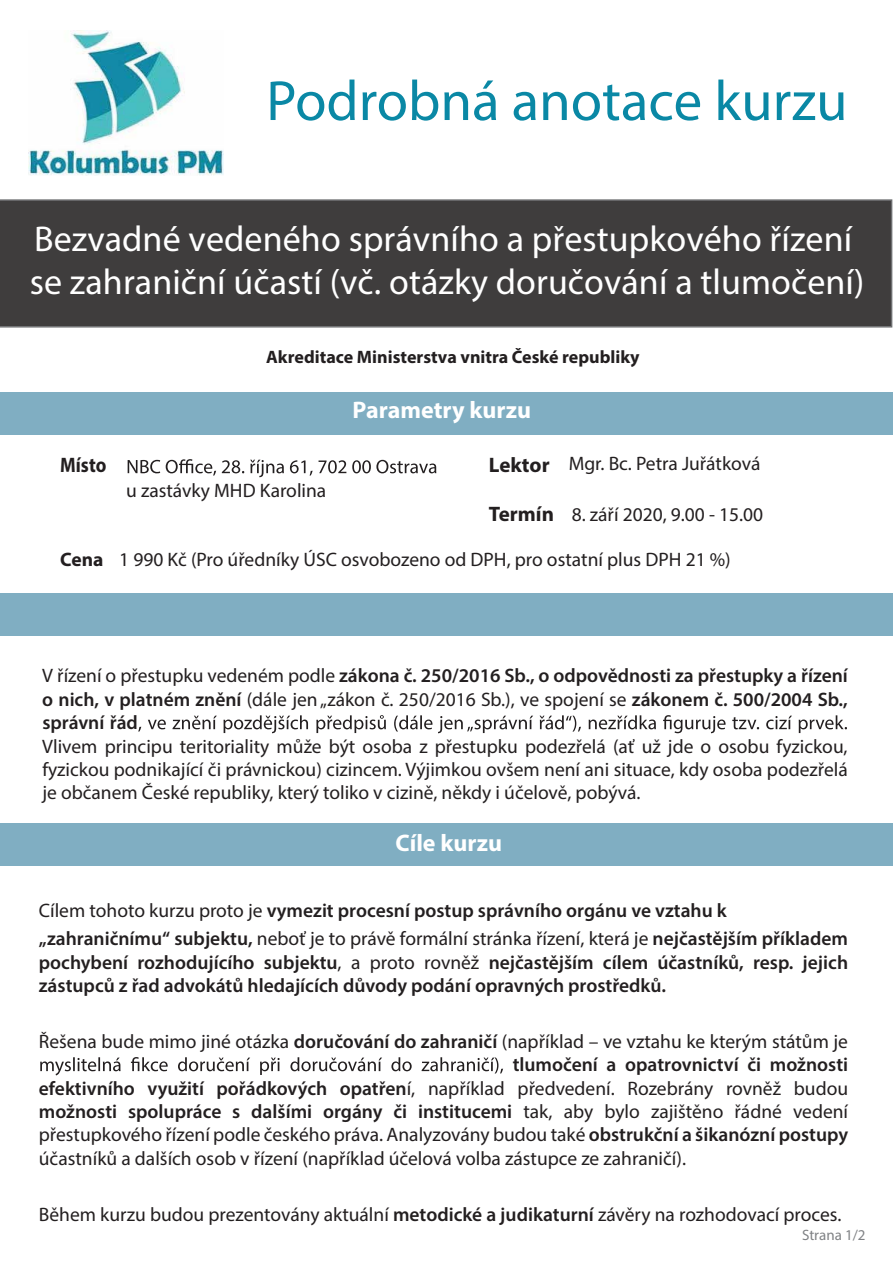
<style>
.page{position:relative;width:893px;height:1263px;background:#fff}
.page>*{position:absolute;margin:0;border:0;box-sizing:border-box;transform-origin:0 0}
.t1{font:57px "Myriad Pro";color:#0a88a5}
.t2{font:36px/43.2px "Myriad Pro";letter-spacing:.005em;color:#fff}
.t3{font:700 24px "Myriad Pro";color:#fff}
.t4{font:700 21px "Myriad Pro";color:#231f20}
.t5{font:700 21px "Myriad Pro";color:#231f20;scale:.88 1}
.t6{font:19.5px/23.4px "Myriad Pro";color:#231f20;text-align:justify}
.t7{font:600 19.5px/23.4px "Myriad Pro";color:#231f20}
.t8{font:700 18px "Myriad Pro";color:#231f20}
.t9{font:15px "Myriad Pro";color:#808285}
.s1{font-weight:700}
.s2{font-weight:400}
.s3{font-weight:600}
</style>
<div class="page">
<div style="left:0;top:199px;width:892px;height:129px;background:#3f3d3d"></div>
<div style="left:0;top:392px;width:893px;height:42px;background:#80aec2"></div>
<div style="left:0;top:593px;width:893px;height:42px;background:#80aec2"></div>
<svg style="left:128px;top:459px;width:308px;height:18px"></svg>
<svg style="left:138px;top:715px;width:709px;height:18px"></svg>
<div style="left:0;top:824px;width:892px;height:42px;background:#80aec2"></div>
<svg style="left:40px;top:1057px;width:463px;height:18px"></svg>
<img style="left:28px;top:30px;width:195px;height:146px">
<h1 class="t1" style="left:266px;top:66px;width:583px">Podrobná anotace kurzu</h1>
<h2 class="t2" style="left:30px;top:217px;width:836px">Bezvadné vedeného správního a přestupkového řízení se zahraniční účastí (vč. otázky doručování a tlumočení)</h2>
<p class="t8" style="left:266px;top:345px;width:375px">Akreditace Ministerstva vnitra České republiky</p>
<p class="t3" style="left:353px;top:394px;width:180px">Parametry kurzu</p>
<p class="t5" style="left:60px;top:451px;width:54px">Místo</p>
<p class="t4" style="left:489px;top:451px;width:62px">Lektor</p>
<p class="t4" style="left:489px;top:501px;width:67px">Termín</p>
<p class="t6" style="left:126px;top:478px;width:202px">u zastávky MHD Karolina</p>
<p class="t6" style="left:569px;top:452px;width:193px">Mgr. Bc. Petra Juřátková</p>
<p class="t6" style="left:572px;top:503px;width:193px">8. září 2020, 9.00 - 15.00</p>
<p class="t6" style="left:60px;top:548px;width:672px"><span class="s1">Cena</span> 1 990 Kč (Pro úředníky ÚSC osvobozeno od DPH, pro ostatní plus DPH 21 %)</p>
<p class="t7" style="left:42px;top:664px;width:807px;text-align:justify"><span class="s2">V řízení o přestupku vedeném podle</span> zákona č. 250/2016 Sb., o odpovědnosti za přestupky a řízení o nich, v platném znění <span class="s2">(dále jen„zákon č. 250/2016 Sb.), ve spojení se</span> zákonem č. 500/2004 Sb., správní řád</p>
<p class="t6" style="left:42px;top:734px;width:807px">Vlivem principu teritoriality může být osoba z přestupku podezřelá (ať už jde o osobu fyzickou, fyzickou podnikající či právnickou) cizincem. Výjimkou ovšem není ani situace, kdy osoba podezřelá je občanem České republiky, který toliko v cizině, někdy i účelově, pobývá.</p>
<p class="t3" style="left:396px;top:827px;width:108px">Cíle kurzu</p>
<p class="t7" style="left:39px;top:896px;width:811px;line-height:27.9px"><span class="s2">Cílem tohoto kurzu proto je</span> vymezit procesní postup správního orgánu ve vztahu k „zahraničnímu“ subjektu, <span class="s2">neboť je to právě formální stránka řízení, která je</span> nejčastějším příkladem</p>
<p class="t7" style="left:39px;top:950px;width:811px">pochybení rozhodujícího subjektu<span class="s2">, a proto rovněž</span> nejčastějším cílem účastníků, resp. jejich zástupců z řad advokátů hledajících důvody podání opravných prostředků.</p>
<p class="t6" style="left:39px;top:1029px;width:811px">Řešena bude mimo jiné otázka <span class="s3">doručování do zahraničí</span> (například – ve vztahu ke kterým státům je</p>
<p class="t7" style="left:513px;top:1052px;width:337px">tlumočení a opatrovnictví či možnosti</p>
<p class="t6" style="left:39px;top:1076px;width:811px"><span class="s3">efektivního využití pořádkových opatřen</span>í, například předvedení. Rozebrány rovněž budou</p>
<p class="t7" style="left:39px;top:1099px;width:811px">možnosti spolupráce s dalšími orgány či institucemi <span class="s2">tak, aby bylo zajištěno řádné vedení</span></p>
<p class="t6" style="left:39px;top:1123px;width:811px">přestupkového řízení podle českého práva. Analyzovány budou také <span class="s3">obstrukční a šikanózní postupy</span></p>
<p class="t6" style="left:39px;top:1146px;width:649px">účastníků a dalších osob v řízení (například účelová volba zástupce ze zahraničí).</p>
<p class="t6" style="left:39px;top:1202px;width:804px">Během kurzu budou prezentovány aktuální <span class="s3">metodické a judikaturní</span> závěry na rozhodovací proces.</p>
<p class="t9" style="left:802px;top:1225px;width:65px">Strana 1/2</p>
</div>
